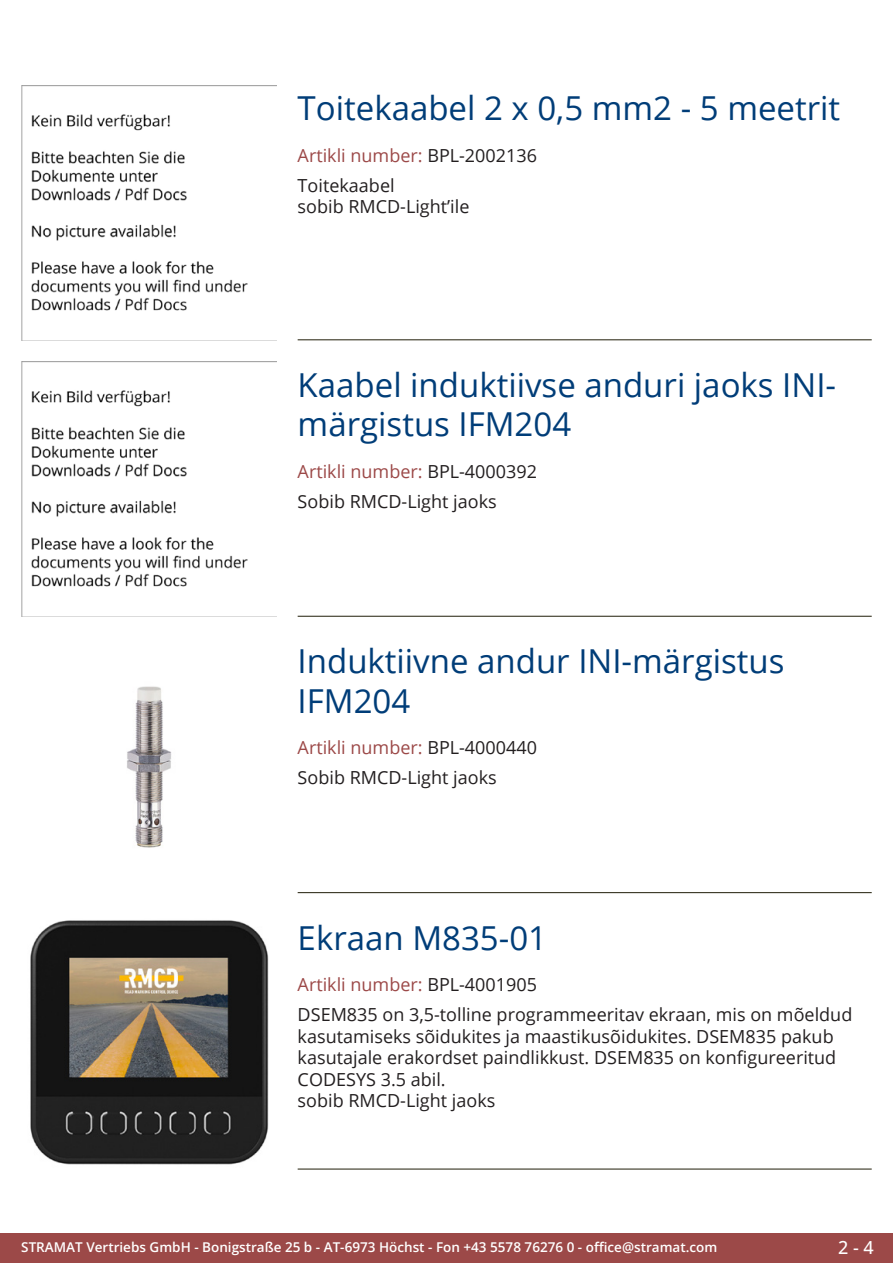
<style>
.page{position:relative;width:893px;height:1263px;background:#fff}
.page>*{position:absolute;margin:0;border:0;box-sizing:border-box;transform-origin:0 0}
.Produkttitel{font:33px/39.6px "Open Sans";color:#003d78}
.Beschreibung_Text{font:18px/21.6px "Open Sans";color:#231f20}
.TechDaten_Überschrif{font:18px "Open Sans";color:#9c4948}
.t1{font:500 18px "Open Sans";color:#fff}
.t2{font:600 13.5px "Open Sans";color:#fff}
.s1{color:#231f20}
</style>
<div class="page">
<div style="left:0;top:1233px;width:893px;height:30px;background:#9c4948"></div>
<hr style="left:298px;top:340px;width:574px;height:1px;background:#201d08">
<hr style="left:298px;top:616px;width:574px;height:1px;background:#201d08">
<hr style="left:298px;top:892px;width:574px;height:1px;background:#201d08">
<hr style="left:298px;top:1169px;width:574px;height:1px;background:#201d08">
<img style="left:21px;top:85px;width:255px;height:255px">
<img style="left:21px;top:361px;width:255px;height:256px">
<img style="left:127px;top:686px;width:45px;height:162px">
<img style="left:30px;top:920px;width:239px;height:245px">
<p class="Produkttitel" style="left:298px;top:88px;width:544px">Toitekaabel 2 x 0,5 mm2 - 5 meetrit</p>
<p class="TechDaten_Überschrif" style="left:298px;top:143px;width:241px">Artikli number: <span class="s1">BPL-2002136</span></p>
<p class="Beschreibung_Text" style="left:298px;top:174px;width:173px">Toitekaabel<br>sobib RMCD-Light’ile</p>
<p class="Produkttitel" style="left:298px;top:364px;width:540px">Kaabel induktiivse anduri jaoks INI&shy;märgistus IFM204</p>
<p class="TechDaten_Überschrif" style="left:298px;top:459px;width:241px">Artikli number: <span class="s1">BPL-4000392</span></p>
<p class="Beschreibung_Text" style="left:298px;top:490px;width:201px">Sobib RMCD-Light jaoks</p>
<p class="Produkttitel" style="left:298px;top:640px;width:488px">Induktiivne andur INI-märgistus<br>IFM204</p>
<p class="TechDaten_Überschrif" style="left:298px;top:735px;width:241px">Artikli number: <span class="s1">BPL-4000440</span></p>
<p class="Beschreibung_Text" style="left:298px;top:766px;width:201px">Sobib RMCD-Light jaoks</p>
<p class="Produkttitel" style="left:298px;top:917px;width:251px">Ekraan M835-01</p>
<p class="TechDaten_Überschrif" style="left:298px;top:972px;width:241px">Artikli number: <span class="s1">BPL-4001905</span></p>
<p class="Beschreibung_Text" style="left:298px;top:1003px;width:556px">DSEM835 on 3,5-tolline programmeeritav ekraan, mis on mõeldud kasutamiseks sõidukites ja maastikusõidukites. DSEM835 pakub kasutajale erakordset paindlikkust. DSEM835 on konfigureeritud CODESYS 3.5 abil.<br>sobib RMCD-Light jaoks</p>
<p class="t2" style="left:21px;top:1238px;width:698px">STRAMAT Vertriebs GmbH - Bonigstraße 25 b - AT-6973 Höchst - Fon +43 5578 76276 0 - office@stramat.com</p>
<p class="t1" style="left:838px;top:1234px;width:37px">2 - 4</p>
</div>
